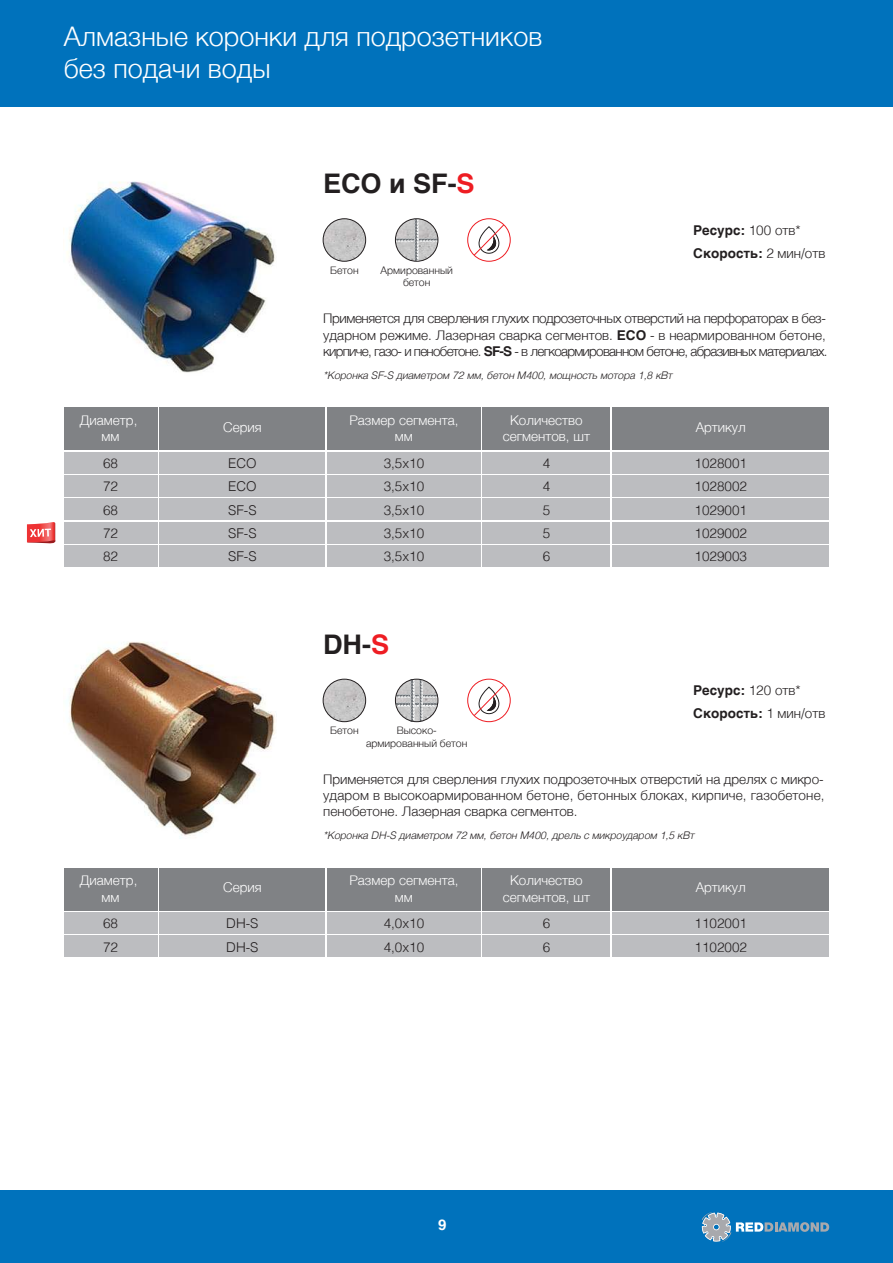
<style>
.page{position:relative;width:893px;height:1263px;background:#fff}
.page>*{position:absolute;margin:0;border:0;box-sizing:border-box;transform-origin:0 0}
.t1{font:300 27px/32.4px "Helvetica";color:#fff}
.t2{font:700 27px "Helvetica";color:#231f20}
.t3{font:700 15px "Helvetica";color:#fff}
.t4{font:300 13.5px/23.4px "Helvetica";color:#231f20}
.t5{font:300 13.5px/16.2px "Helvetica";letter-spacing:-.03em;color:#231f20}
.t6{font:300 13.5px/16.2px "Helvetica";color:#fff;text-align:center}
.t7{font:700 13.5px/22.5px "Helvetica";color:#231f20}
.t8{font:italic 300 10.5px "Helvetica";color:#231f20}
.t9{font:300 10.5px/12.6px "Helvetica";color:#231f20;text-align:center}
.s1{color:#ee1d23}
.s2{font-weight:300}
.s3{font-weight:700}
</style>
<div class="page">
<div style="left:0;top:0;width:893px;height:106px;background:#0072bc"></div>
<div style="left:0;top:1191px;width:893px;height:72px;background:#0072bc"></div>
<img style="left:69px;top:641px;width:207px;height:198px">
<div style="left:159px;top:407px;width:166px;height:43px;background:#808285"></div>
<div style="left:327px;top:407px;width:153px;height:43px;background:#808285"></div>
<div style="left:483px;top:407px;width:127px;height:43px;background:#808285"></div>
<div style="left:612px;top:407px;width:217px;height:43px;background:#808285"></div>
<div style="left:64px;top:407px;width:93px;height:43px;background:#808285"></div>
<div style="left:64px;top:475px;width:93px;height:22px;background:#bcbdc0"></div>
<div style="left:64px;top:499px;width:93px;height:21px;background:#bcbdc0"></div>
<div style="left:64px;top:522px;width:93px;height:21px;background:#bcbdc0"></div>
<div style="left:159px;top:475px;width:166px;height:22px;background:#bcbdc0"></div>
<div style="left:327px;top:475px;width:153px;height:22px;background:#bcbdc0"></div>
<div style="left:483px;top:475px;width:127px;height:22px;background:#bcbdc0"></div>
<div style="left:612px;top:475px;width:217px;height:22px;background:#bcbdc0"></div>
<div style="left:159px;top:499px;width:166px;height:21px;background:#bcbdc0"></div>
<div style="left:327px;top:499px;width:153px;height:21px;background:#bcbdc0"></div>
<div style="left:483px;top:499px;width:127px;height:21px;background:#bcbdc0"></div>
<div style="left:612px;top:499px;width:217px;height:21px;background:#bcbdc0"></div>
<div style="left:159px;top:522px;width:166px;height:21px;background:#bcbdc0"></div>
<div style="left:327px;top:522px;width:153px;height:21px;background:#bcbdc0"></div>
<div style="left:483px;top:522px;width:127px;height:21px;background:#bcbdc0"></div>
<div style="left:612px;top:522px;width:217px;height:21px;background:#bcbdc0"></div>
<div style="left:159px;top:452px;width:166px;height:21px;background:#bcbdc0"></div>
<div style="left:64px;top:452px;width:93px;height:21px;background:#bcbdc0"></div>
<div style="left:327px;top:452px;width:153px;height:21px;background:#bcbdc0"></div>
<div style="left:483px;top:452px;width:127px;height:21px;background:#bcbdc0"></div>
<div style="left:612px;top:452px;width:217px;height:21px;background:#bcbdc0"></div>
<svg style="left:27px;top:522px;width:29px;height:22px"></svg>
<img style="left:323px;top:219px;width:43px;height:42px;border-radius:21px">
<div style="left:323px;top:218px;width:43px;height:44px;border:1px solid #231f20;border-radius:50%"></div>
<img style="left:395px;top:219px;width:43px;height:42px;border-radius:21px">
<img style="left:397px;top:238px;width:39px;height:4px">
<img style="left:415px;top:220px;width:3px;height:40px">
<div style="left:395px;top:218px;width:43px;height:44px;border:1px solid #231f20;border-radius:50%"></div>
<div style="left:467px;top:218px;width:44px;height:44px;border:1px solid #ee1d23;border-radius:50%"></div>
<svg style="left:473px;top:224px;width:32px;height:32px"></svg>
<div style="left:64px;top:545px;width:93px;height:22px;background:#bcbdc0"></div>
<div style="left:159px;top:545px;width:166px;height:22px;background:#bcbdc0"></div>
<div style="left:327px;top:545px;width:153px;height:22px;background:#bcbdc0"></div>
<div style="left:483px;top:545px;width:127px;height:22px;background:#bcbdc0"></div>
<div style="left:612px;top:545px;width:217px;height:22px;background:#bcbdc0"></div>
<img style="left:67px;top:181px;width:208px;height:192px">
<div style="left:159px;top:868px;width:166px;height:42px;background:#808285"></div>
<div style="left:327px;top:868px;width:153px;height:42px;background:#808285"></div>
<div style="left:483px;top:868px;width:127px;height:42px;background:#808285"></div>
<div style="left:612px;top:868px;width:217px;height:42px;background:#808285"></div>
<div style="left:64px;top:868px;width:93px;height:42px;background:#808285"></div>
<div style="left:64px;top:936px;width:93px;height:21px;background:#bcbdc0"></div>
<div style="left:159px;top:936px;width:166px;height:21px;background:#bcbdc0"></div>
<div style="left:327px;top:936px;width:153px;height:21px;background:#bcbdc0"></div>
<div style="left:483px;top:936px;width:127px;height:21px;background:#bcbdc0"></div>
<div style="left:612px;top:936px;width:217px;height:21px;background:#bcbdc0"></div>
<div style="left:159px;top:912px;width:166px;height:21px;background:#bcbdc0"></div>
<div style="left:64px;top:912px;width:93px;height:21px;background:#bcbdc0"></div>
<div style="left:327px;top:912px;width:153px;height:21px;background:#bcbdc0"></div>
<div style="left:483px;top:912px;width:127px;height:21px;background:#bcbdc0"></div>
<div style="left:612px;top:912px;width:217px;height:21px;background:#bcbdc0"></div>
<img style="left:323px;top:679px;width:43px;height:43px;border-radius:21px">
<div style="left:323px;top:679px;width:43px;height:43px;border:1px solid #231f20;border-radius:50%"></div>
<img style="left:395px;top:679px;width:43px;height:43px;border-radius:21px">
<img style="left:397px;top:703px;width:39px;height:3px">
<img style="left:397px;top:694px;width:39px;height:4px">
<img style="left:419px;top:681px;width:4px;height:39px">
<img style="left:411px;top:681px;width:3px;height:39px">
<div style="left:395px;top:679px;width:43px;height:43px;border:1px solid #231f20;border-radius:50%"></div>
<div style="left:467px;top:679px;width:44px;height:43px;border:1px solid #ee1d23;border-radius:50%"></div>
<svg style="left:473px;top:684px;width:32px;height:33px"></svg>
<svg style="left:702px;top:1212px;width:127px;height:30px"></svg>
<h1 class="t1" style="left:64px;top:18px;width:480px">Алмазные коронки для подрозетников без подачи воды</h1>
<h1 class="t2" style="left:323px;top:167px;width:153px">ECO и SF-<span class="s1">S</span></h1>
<p class="t9" style="left:330px;top:263px;width:30px">Бетон</p>
<p class="t9" style="left:381px;top:263px;width:74px">Армированный бетон</p>
<p class="t7" style="left:693px;top:220px;width:134px">Ресурс: <span class="s2">100 отв*<br></span>Скорость: <span class="s2">2 мин/отв</span></p>
<p class="t5" style="left:323px;top:310px;width:506px">Применяется для сверления глухих подрозеточных отверстий на перфораторах в без&shy;ударном режиме. Лазерная сварка сегментов. <span class="s3">ECO</span> - в неармированном бетоне, кирпиче, газо- и пенобетоне. <span class="s3">SF-S</span> - в легкоармированном бетоне, абразивных материалах.</p>
<p class="t8" style="left:323px;top:366px;width:351px">*Коронка SF-S диаметром 72 мм, бетон М400, мощность мотора 1,8 кВт</p>
<p class="t6" style="left:80px;top:411px;width:59px">Диаметр, мм</p>
<p class="t6" style="left:223px;top:418px;width:40px">Серия</p>
<p class="t6" style="left:349px;top:411px;width:111px">Размер сегмента, мм</p>
<p class="t6" style="left:503px;top:411px;width:89px">Количество сегментов, шт</p>
<p class="t6" style="left:696px;top:418px;width:52px">Артикул</p>
<p class="t4" style="left:103px;top:474px;width:17px;text-align:justify">72<br>68<br>72</p>
<p class="t4" style="left:228px;top:450px;width:30px;text-align:justify">ECO ECO SF-S</p>
<p class="t4" style="left:694px;top:450px;width:54px;text-align:justify">1028001<br>1028002<br>1029001</p>
<p class="t4" style="left:103px;top:450px;width:17px">68</p>
<p class="t4" style="left:384px;top:450px;width:42px;text-align:justify">3,5x10<br>3,5x10<br>3,5x10</p>
<p class="t4" style="left:543px;top:450px;width:9px;text-align:justify">4<br>4<br>5<br>5</p>
<p class="t4" style="left:228px;top:521px;width:30px">SF-S<br>SF-S</p>
<p class="t4" style="left:384px;top:521px;width:42px">3,5x10<br>3,5x10</p>
<p class="t4" style="left:694px;top:521px;width:54px">1029002<br>1029003</p>
<p class="t4" style="left:103px;top:544px;width:17px">82</p>
<p class="t4" style="left:543px;top:544px;width:9px">6</p>
<h1 class="t2" style="left:323px;top:628px;width:67px">DH-<span class="s1">S</span></h1>
<p class="t9" style="left:330px;top:723px;width:30px">Бетон</p>
<p class="t9" style="left:366px;top:723px;width:103px">Высоко&shy;армированный бетон</p>
<p class="t7" style="left:693px;top:681px;width:134px">Ресурс: <span class="s2">120 отв*<br></span>Скорость: <span class="s2">1 мин/отв</span></p>
<p class="t4" style="left:323px;top:770px;width:503px;line-height:16.2px;text-align:justify">Применяется для сверления глухих подрозеточных отверстий на дрелях с микро&shy;ударом в высокоармированном бетоне, бетонных блоках, кирпиче, газобетоне, пенобетоне. Лазерная сварка сегментов.</p>
<p class="t8" style="left:323px;top:826px;width:373px">*Коронка DH-S диаметром 72 мм, бетон М400, дрель с микроударом 1,5 кВт</p>
<p class="t6" style="left:80px;top:871px;width:59px">Диаметр, мм</p>
<p class="t6" style="left:223px;top:879px;width:40px">Серия</p>
<p class="t6" style="left:349px;top:871px;width:111px">Размер сегмента, мм</p>
<p class="t6" style="left:503px;top:871px;width:89px">Количество сегментов, шт</p>
<p class="t6" style="left:696px;top:879px;width:52px">Артикул</p>
<p class="t4" style="left:103px;top:934px;width:17px">72</p>
<p class="t4" style="left:226px;top:911px;width:34px">DH-S<br>DH-S</p>
<p class="t4" style="left:694px;top:911px;width:54px">1102001<br>1102002</p>
<p class="t4" style="left:103px;top:911px;width:17px">68</p>
<p class="t4" style="left:384px;top:911px;width:42px">4,0x10<br>4,0x10</p>
<p class="t4" style="left:543px;top:911px;width:9px">6<br>6</p>
<p class="t3" style="left:438px;top:1215px;width:10px">9</p>
</div>
